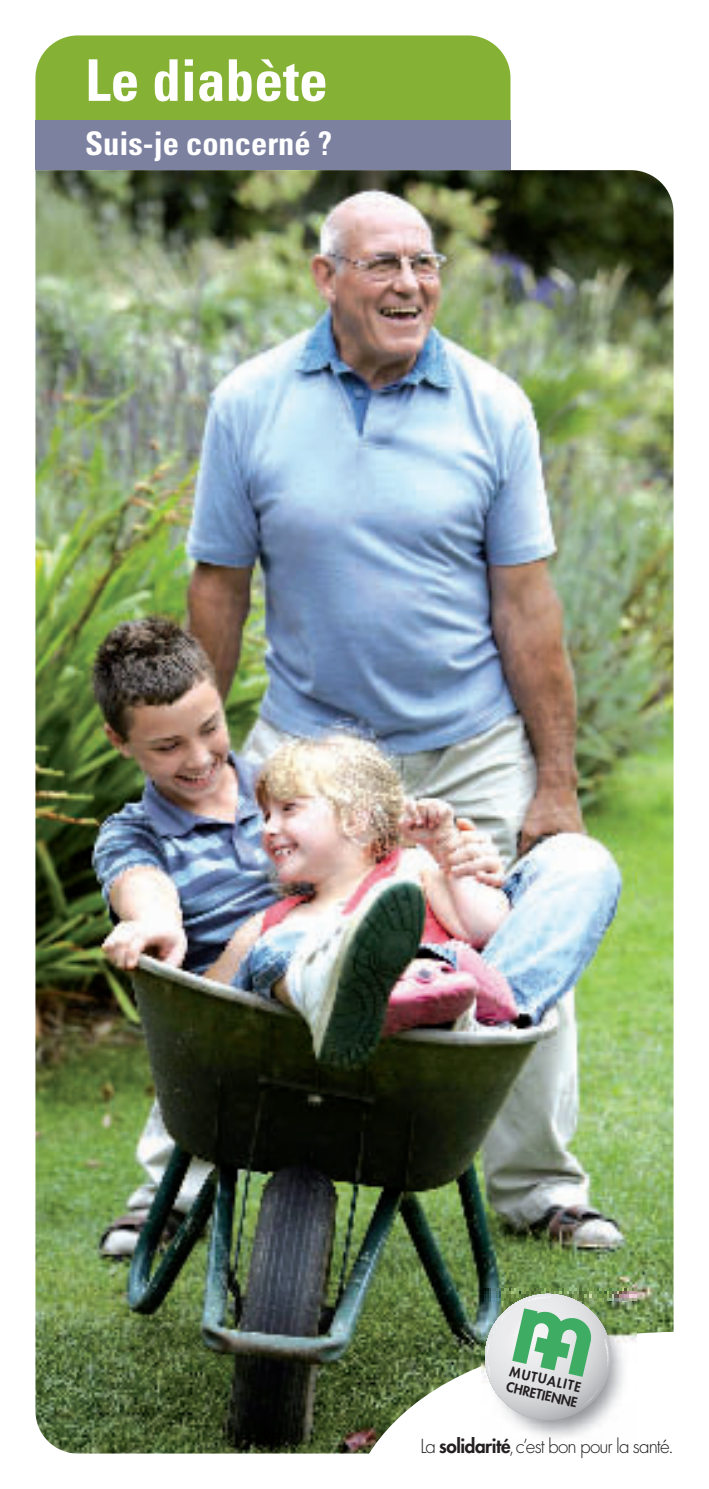
<style>
.page{position:relative;width:709px;height:1489px;background:#fff}
.page>*{position:absolute;margin:0;border:0;box-sizing:border-box;transform-origin:0 0}
.t1{font:700 condensed 57.5px "Univers";color:#fff}
.t2{font:700 condensed 32.5px "Univers";color:#fff}
.t3{font:300 18.75px "Futura";letter-spacing:-.04em;color:#231f20}
.t4{font:800 13.25px/15.8px "Futura";color:#231f20}
.s1{font-weight:800}
</style>
<div class="page">
<div style="left:35px;top:35px;width:475px;height:132px;background:#85b234;border-radius:43px"></div>
<div style="left:35px;top:120px;width:475px;height:50px;background:#7d81a0"></div>
<img style="left:35px;top:170px;width:638px;height:1283px">
<svg style="left:351px;top:1325px;width:323px;height:129px"></svg>
<img style="left:481px;top:1288px;width:155px;height:160px">
<svg style="left:485px;top:1293px;width:126px;height:126px;background:#b1cab9"></svg>
<h1 class="t1" style="left:85px;top:59px;width:244px">Le diabète</h1>
<h2 class="t2" style="left:85px;top:131px;width:249px">Suis-je concerné ?</h2>
<p class="t4" style="left:511px;top:1364px;width:74px;rotate:13deg">MUTUALITE<br>CHRETIENNE</p>
<p class="t3" style="left:420px;top:1437px;width:255px">La <span class="s1">solidarité</span>,c’est bon pour la santé.</p>
</div>
